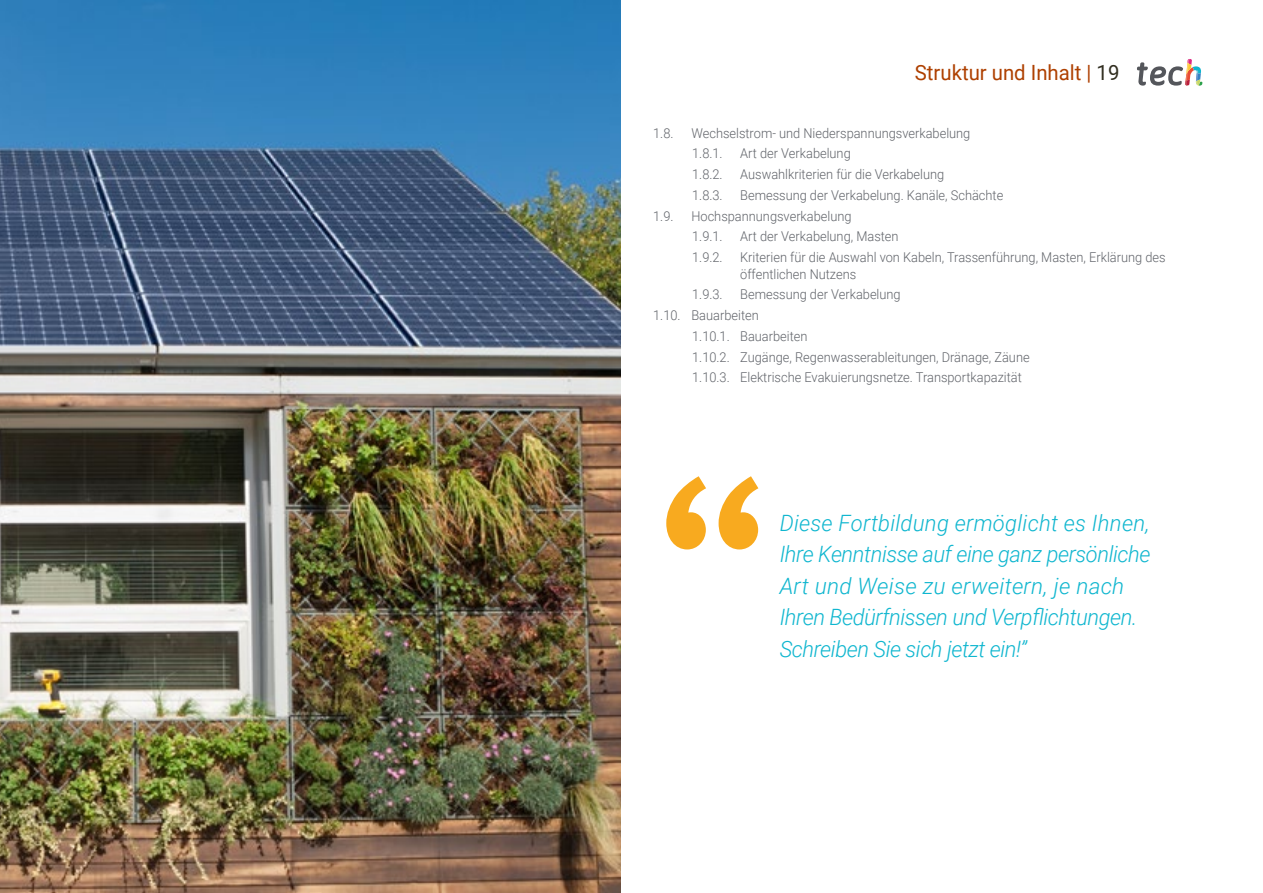
<style>
.page{position:relative;width:1263px;height:893px;background:#fff}
.page>*{position:absolute;margin:0;border:0;box-sizing:border-box;transform-origin:0 0}
.t1{font:italic 300 22.5px/31.5px "Roboto";letter-spacing:-.02em;color:#0fb6cf}
.t2{font:21px "Roboto";color:#ae4000}
.t3{font:300 13.5px/20.7px "Roboto";color:#61646a;scale:.95 1}
.s1{color:#312e20}
</style>
<div class="page">
<img style="left:0;top:0;width:621px;height:893px">
<svg style="left:666px;top:476px;width:92px;height:73px"></svg>
<svg style="left:1137px;top:59px;width:65px;height:27px"></svg>
<h2 class="t2" style="left:915px;top:57px;width:206px">Struktur und Inhalt | <span class="s1">19</span></h2>
<p class="t3" style="left:653px;top:122px;width:23px">1.8.</p>
<p class="t3" style="left:691px;top:122px;width:295px">Wechselstrom- und Niederspannungsverkabelung<br>1.8.1.</p>
<p class="t3" style="left:740px;top:143px;width:118px">Art der Verkabelung</p>
<p class="t3" style="left:692px;top:164px;width:34px">1.8.2.</p>
<p class="t3" style="left:740px;top:164px;width:216px">Auswahlkriterien für die Verkabelung</p>
<p class="t3" style="left:692px;top:184px;width:34px">1.8.3.</p>
<p class="t3" style="left:740px;top:184px;width:278px">Bemessung der Verkabelung. Kanäle, Schächte</p>
<p class="t3" style="left:653px;top:205px;width:23px">1.9.</p>
<p class="t3" style="left:691px;top:205px;width:170px">Hochspannungsverkabelung<br>1.9.1.</p>
<p class="t3" style="left:740px;top:226px;width:168px">Art der Verkabelung, Masten</p>
<p class="t3" style="left:692px;top:247px;width:34px">1.9.2.</p>
<p class="t3" style="left:740px;top:249px;width:449px;line-height:16.5px">Kriterien für die Auswahl von Kabeln, Trassenführung, Masten, Erklärung des öffentlichen Nutzens</p>
<p class="t3" style="left:692px;top:284px;width:34px">1.9.3.</p>
<p class="t3" style="left:740px;top:284px;width:170px">Bemessung der Verkabelung</p>
<p class="t3" style="left:653px;top:305px;width:113px">1.10. Bauarbeiten</p>
<p class="t3" style="left:692px;top:325px;width:123px">1.10.1. Bauarbeiten</p>
<p class="t3" style="left:692px;top:346px;width:357px">1.10.2. Zugänge, Regenwasserableitungen, Dränage, Zäune</p>
<p class="t3" style="left:692px;top:367px;width:349px">1.10.3. Elektrische Evakuierungsnetze. Transportkapazität</p>
<h1 class="t1" style="left:780px;top:506px;width:372px">Diese Fortbildung ermöglicht es Ihnen, Ihre Kenntnisse auf eine ganz persönliche Art und Weise zu erweitern, je nach Ihren Bedürfnissen und Verpflichtungen.<br>Schreiben Sie sich jetzt ein!”</h1>
</div>
